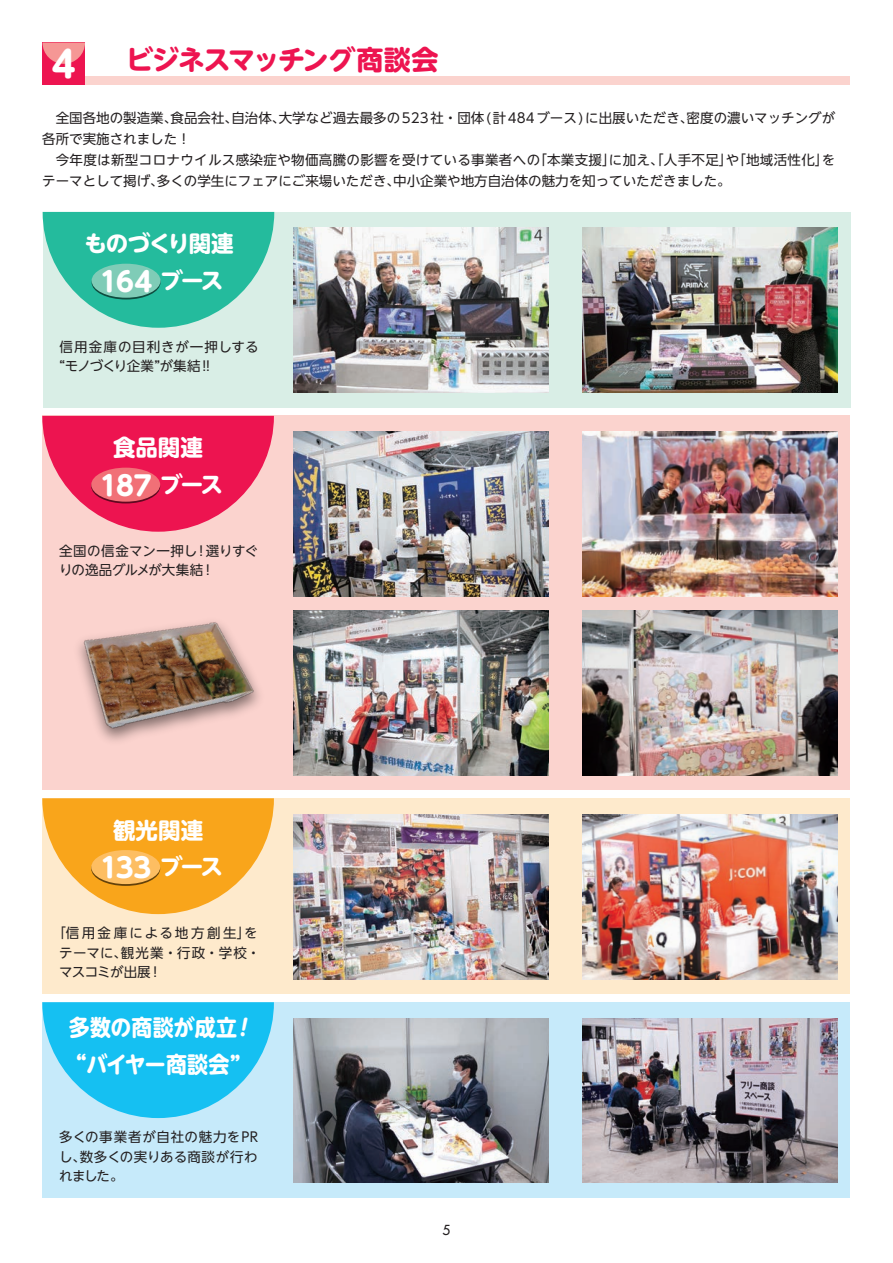
<style>
.page{position:relative;width:893px;height:1263px;background:#fff}
.page>*{position:absolute;margin:0;border:0;box-sizing:border-box;transform-origin:0 0}
.t1{font:700 27px "UD Shin M Go Pr 6 N";letter-spacing:-.035em;color:#fff}
.t2{font:700 27px "UD Shin M Go Pr 6 N";letter-spacing:-.04em;color:#ed1450}
.t3{font:700 22.5px/36.5px "UD Shin M Go Pr 6 N";letter-spacing:-.005em;color:#fff;scale:.93 1}
.t4{font:700 22.5px "UD Shin M Go Pr 6 N";letter-spacing:-.005em;color:#fff}
.t5{font:700 22.5px "UD Shin M Go Pr 6 N";letter-spacing:-.055em;color:#fff}
.t6{font:13.5px/21px "UD Shin Go NT Pr 6 N";color:#231f20}
.t7{font:13.5px/19.5px "UD Shin Go NT Pr 6 N";letter-spacing:.09em;color:#231f20}
.t8{font:13.5px/19.5px "UD Shin Go NT Pr 6 N";letter-spacing:.03em;color:#231f20}
.t9{font:13.5px "Futura";color:#231f20}
.s1{font-size:36px;color:#fff}
.s2{font-size:22.5px}
</style>
<div class="page">
<div style="left:43px;top:212px;width:808px;height:196px;background:#d9eee6"></div>
<img style="left:294px;top:228px;width:255px;height:165px">
<img style="left:583px;top:228px;width:255px;height:165px">
<svg style="left:43px;top:212px;width:231px;height:116px"></svg>
<svg style="left:92px;top:265px;width:69px;height:34px"></svg>
<div style="left:92px;top:264px;width:69px;height:34px;background:#7fccb7;border-radius:50%"></div>
<div style="left:42px;top:416px;width:808px;height:374px;background:#fbd3ce"></div>
<svg style="left:42px;top:416px;width:232px;height:116px"></svg>
<svg style="left:91px;top:469px;width:69px;height:34px"></svg>
<div style="left:91px;top:468px;width:69px;height:34px;background:#f17077;border-radius:50%"></div>
<img style="left:293px;top:432px;width:256px;height:164px">
<img style="left:582px;top:432px;width:255px;height:164px">
<img style="left:293px;top:611px;width:256px;height:165px">
<img style="left:582px;top:611px;width:255px;height:165px">
<div style="left:42px;top:798px;width:808px;height:196px;background:#feeacc"></div>
<svg style="left:42px;top:798px;width:232px;height:116px"></svg>
<svg style="left:91px;top:852px;width:69px;height:34px"></svg>
<div style="left:91px;top:850px;width:69px;height:34px;background:#fdbe62;border-radius:50%"></div>
<img style="left:293px;top:814px;width:256px;height:165px">
<img style="left:582px;top:814px;width:255px;height:165px">
<div style="left:42px;top:1002px;width:808px;height:196px;background:#c6eafa"></div>
<svg style="left:42px;top:1002px;width:232px;height:116px"></svg>
<img style="left:293px;top:1018px;width:256px;height:165px">
<img style="left:582px;top:1018px;width:255px;height:165px">
<img style="left:78px;top:621px;width:182px;height:120px">
<div style="left:43px;top:77px;width:807px;height:8px;background:#fbd3ce"></div>
<div style="left:43px;top:43px;width:42px;height:42px;background:#ed1450"></div>
<svg style="left:43px;top:43px;width:42px;height:21px"></svg>
<h1 class="t2" style="left:52px;top:36px;width:388px"><span class="s1">4</span> 　ビジネスマッチング商談会</h1>
<p class="t6" style="left:42px;top:106px;width:795px">　全国各地の製造業、食品会社、自治体、大学など過去最多の523社・団体(計484ブース)に出展いただき、密度の濃いマッチングが各所で実施されました！<br>　今年度は新型コロナウイルス感染症や物価高騰の影響を受けている事業者への「本業支援」に加え、「人手不足」や「地域活性化」をテーマとして掲げ、多くの学生にフェアにご来場いただき、中小企業や地方自治体の魅力を知っていただきました。</p>
<h2 class="t5" style="left:85px;top:224px;width:151px">ものづくり関連</h2>
<h1 class="t1" style="left:100px;top:258px;width:125px">164 <span class="s2">ブース</span></h1>
<p class="t8" style="left:59px;top:337px;width:201px">信用金庫の目利きが一押しする“モノづくり企業”が集結!!</p>
<h2 class="t4" style="left:113px;top:428px;width:91px">食品関連</h2>
<h1 class="t1" style="left:100px;top:462px;width:124px">187 <span class="s2">ブース</span></h1>
<p class="t6" style="left:59px;top:540px;width:200px;line-height:19.5px">全国の信金マン一押し！選りすぐりの逸品グルメが大集結！</p>
<h2 class="t4" style="left:113px;top:811px;width:92px">観光関連</h2>
<h1 class="t1" style="left:100px;top:844px;width:124px">133 <span class="s2">ブース</span></h1>
<p class="t7" style="left:59px;top:923px;width:203px;text-indent:-7px">「信用金庫による地方創生」をテーマに、観光業・行政・学校・マスコミが出展！</p>
<h2 class="t3" style="left:65px;top:1008px;width:197px">多数の商談が成立! “バイヤー商談会”</h2>
<p class="t6" style="left:59px;top:1127px;width:200px;line-height:19.5px;text-align:justify">多くの事業者が自社の魅力をPRし、数多くの実りある商談が行われました。</p>
<p class="t9" style="left:442px;top:1221px;width:9px">5</p>
</div>
